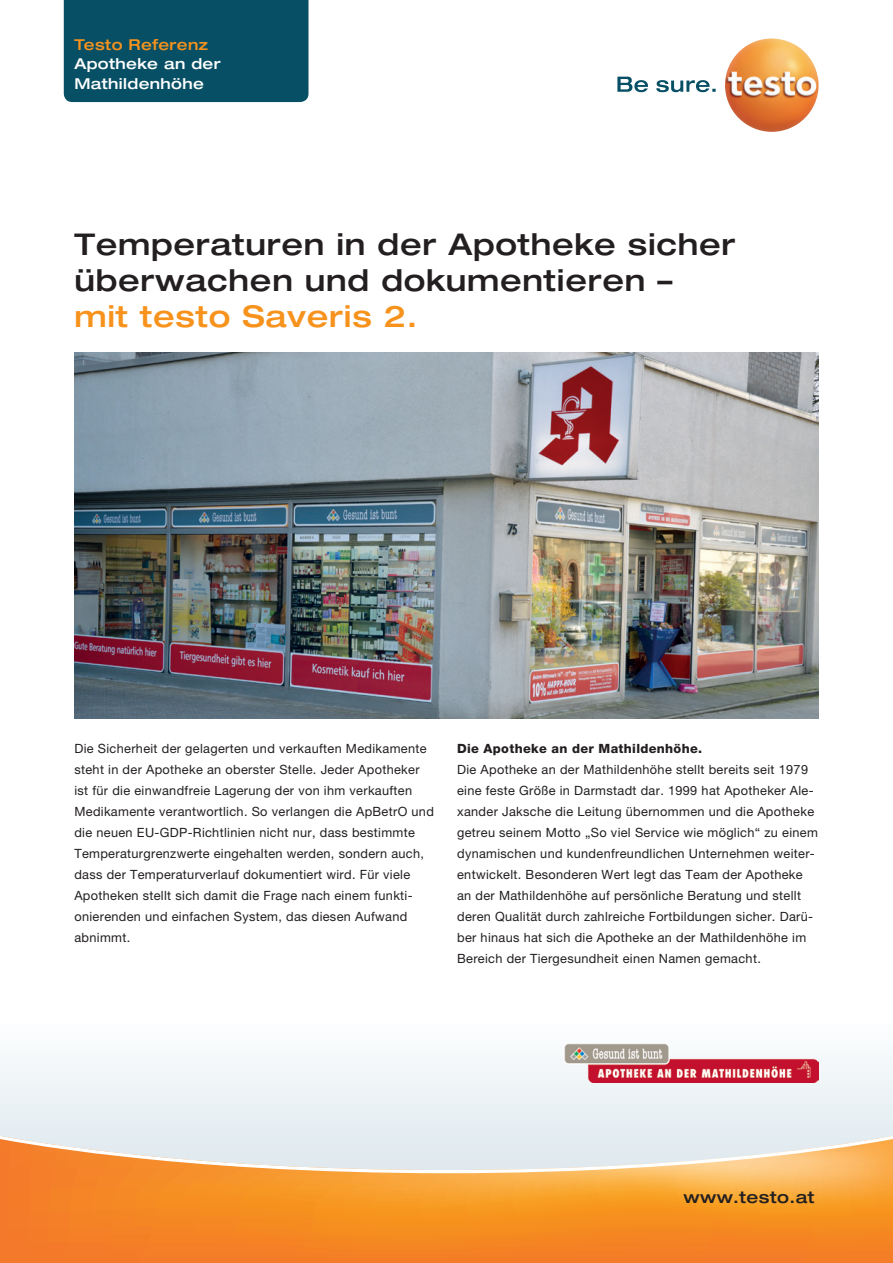
<style>
.page{position:relative;width:893px;height:1263px;background:#fff}
.page>*{position:absolute;margin:0;border:0;box-sizing:border-box;transform-origin:0 0}
.t1{font:500 expanded 30px/36px "Helvetica Neue LTW1 G";letter-spacing:.025em;color:#231f20}
.t2{font:500 expanded 30px "Helvetica Neue LTW1 G";letter-spacing:.025em;color:#f7931d}
.t3{font:500 expanded 16.5px "Helvetica Neue LTW1 G";letter-spacing:.025em;color:#231f20}
.t4{font:500 expanded 15px/19.5px "Helvetica Neue LTW1 G";letter-spacing:.025em;color:#fff}
.t5{font:500 expanded 15px "Helvetica Neue LTW1 G";letter-spacing:.025em;color:#f7931d}
.t6{font:12.75px/21px "Helvetica Neue LTW1 G";letter-spacing:.025em;color:#231f20}
.t7{font:800 12.75px "Helvetica Neue LTW1 G";letter-spacing:.025em;color:#231f20}
</style>
<div class="page">
<div style="left:0;top:1019px;width:893px;height:228px;background:#f0f5f7"></div>
<div style="left:64px;top:0;width:244px;height:102px;background:#074f64"></div>
<svg style="left:0;top:1131px;width:893px;height:132px"></svg>
<img style="left:74px;top:353px;width:745px;height:366px">
<img style="left:563px;top:1043px;width:256px;height:39px">
<svg style="left:617px;top:77px;width:99px;height:15px"></svg>
<img style="left:725px;top:38px;width:94px;height:94px;border-radius:47px">
<p class="t5" style="left:74px;top:35px;width:135px">Testo Referenz</p>
<p class="t4" style="left:74px;top:54px;width:148px">Apotheke an der<br>Mathildenhöhe</p>
<h1 class="t1" style="left:74px;top:226px;width:663px">Temperaturen in der Apotheke sicher überwachen und dokumentieren –</h1>
<h1 class="t2" style="left:74px;top:298px;width:345px">mit testo Saveris 2.</h1>
<p class="t6" style="left:74px;top:738px;width:361px">Die Sicherheit der gelagerten und verkauften Medikamente steht in der Apotheke an oberster Stelle. Jeder Apotheker ist für die einwandfreie Lagerung der von ihm verkauften Medikamente verantwortlich. So verlangen die ApBetrO und die neuen EU-GDP-Richtlinien nicht nur, dass bestimmte Temperaturgrenzwerte eingehalten werden, sondern auch, dass der Temperaturverlauf dokumentiert wird. Für viele Apotheken stellt sich damit die Frage nach einem funkti&shy;onierenden und einfachen System, das diesen Aufwand abnimmt.</p>
<p class="t7" style="left:457px;top:741px;width:247px">Die Apotheke an der Mathildenhöhe.</p>
<p class="t6" style="left:457px;top:759px;width:362px">Die Apotheke an der Mathildenhöhe stellt bereits seit 1979 eine feste Größe in Darmstadt dar. 1999 hat Apotheker Ale&shy;xander Jaksche die Leitung übernommen und die Apotheke getreu seinem Motto „So viel Service wie möglich“ zu einem dynamischen und kundenfreundlichen Unternehmen weiter&shy;entwickelt. Besonderen Wert legt das Team der Apotheke an der Mathildenhöhe auf persönliche Beratung und stellt deren Qualität durch zahlreiche Fortbildungen sicher. Darü&shy;ber hinaus hat sich die Apotheke an der Mathildenhöhe im Bereich der Tiergesundheit einen Namen gemacht.</p>
<p class="t3" style="left:683px;top:1187px;width:133px">www.testo.at</p>
</div>
